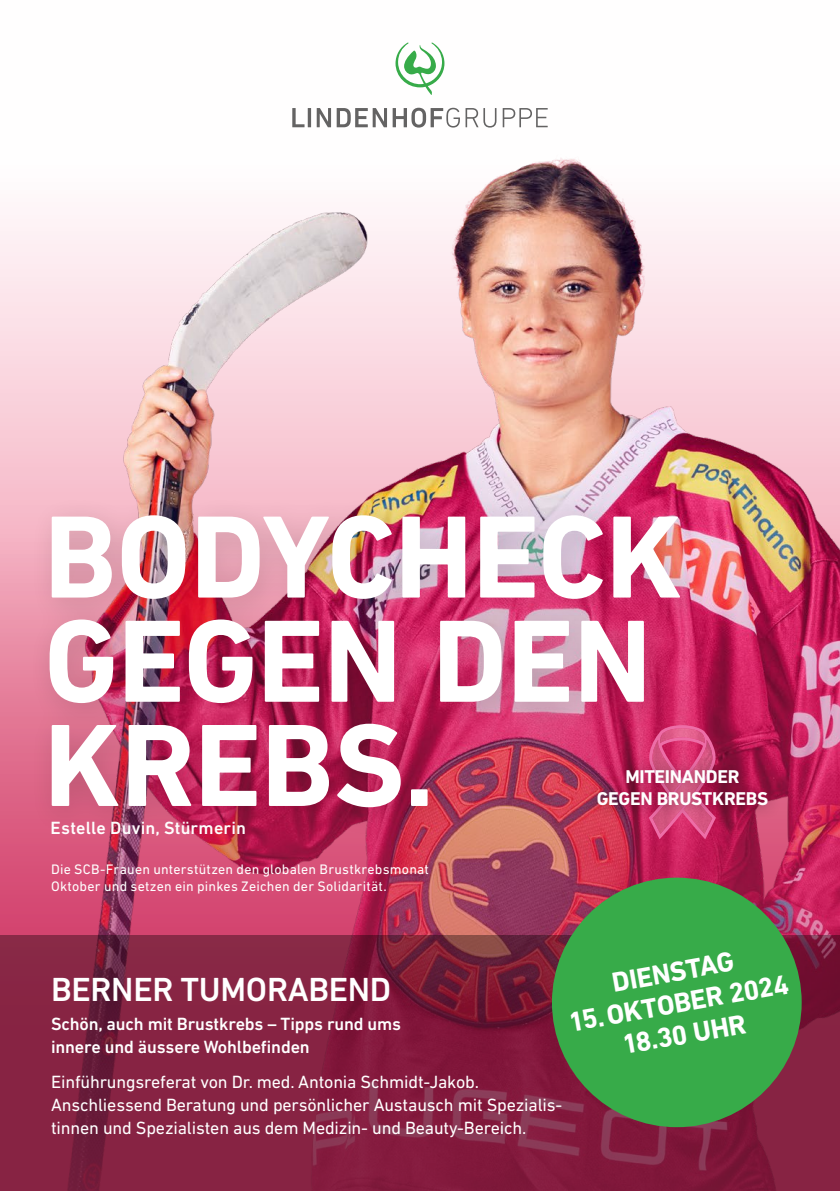
<style>
.page{position:relative;width:840px;height:1191px;background:#fff}
.page>*{position:absolute;margin:0;border:0;box-sizing:border-box;transform-origin:0 0}
.t1{font:700 119px/104.2px "DIN Next LT Pro";letter-spacing:-.005em;color:#fff}
.t2{font:500 34px "DIN Next LT Pro";letter-spacing:-.01em;color:#fff}
.t3{font:700 28px/31.6px "DIN Next LT Pro";color:#fff;text-align:center}
.t4{font:700 18.8px/22.2px "DIN Next LT Pro";letter-spacing:-.015em;color:#fff;text-align:center}
.t5{font:18px/23.2px "DIN Next LT Pro";letter-spacing:-.01em;color:#fff}
.t6{font:500 18px/23.2px "DIN Next LT Pro";letter-spacing:-.01em;color:#fff}
.t7{font:500 18px "DIN Next LT Pro";letter-spacing:.01em;color:#fff}
.t8{font:14px/16.8px "DIN Next LT Pro";letter-spacing:.015em;color:#fff}
</style>
<div class="page">
<svg style="left:0;top:42px;width:445px;height:460px"></svg>
<svg style="left:395px;top:43px;width:49px;height:52px"></svg>
<img style="left:23px;top:99px;width:816px;height:403px">
<img style="left:0;top:502px;width:839px;height:433px">
<div style="left:29px;top:495px;width:680px;height:345px;background:#000;opacity:.15"></div>
<svg style="left:0;top:935px;width:839px;height:256px;background:#811f3f"></svg>
<div style="left:551px;top:877px;width:250px;height:250px;background:#37ab49;border-radius:50%"></div>
<svg style="left:648px;top:725px;width:67px;height:114px;background:#d54178"></svg>
<div style="left:584px;top:756px;width:197px;height:64px;background:#000;opacity:.38"></div>
<h1 class="t1" style="left:44px;top:504px;width:639px">BODYCHECK<br>GEGEN DEN<br>KREBS.</h1>
<p class="t4" style="left:596px;top:765px;width:173px">MITEINANDER<br>GEGEN BRUSTKREBS</p>
<p class="t7" style="left:51px;top:817px;width:197px">Estelle Duvin, Stürmerin</p>
<p class="t8" style="left:51px;top:860px;width:379px">Die SCB-Frauen unterstützen den globalen Brustkrebsmonat<br>Oktober und setzen ein pinkes Zeichen der Solidarität.</p>
<h2 class="t2" style="left:51px;top:969px;width:341px">BERNER TUMORABEND</h2>
<p class="t6" style="left:51px;top:1012px;width:351px">Schön, auch mit Brustkrebs – Tipps rund ums innere und äussere Wohlbefinden</p>
<p class="t5" style="left:51px;top:1070px;width:512px">Einführungsreferat von Dr. med. Antonia Schmidt-Jakob.<br>Anschliessend Beratung und persönlicher Austausch mit Spezialis&shy;tinnen und Spezialisten aus dem Medizin- und Beauty-Bereich.</p>
<h3 class="t3" style="left:560px;top:975px;width:224px;rotate:-10deg">DIENSTAG<br>15.OKTOBER 2024<br>18.30 UHR</h3>
</div>
